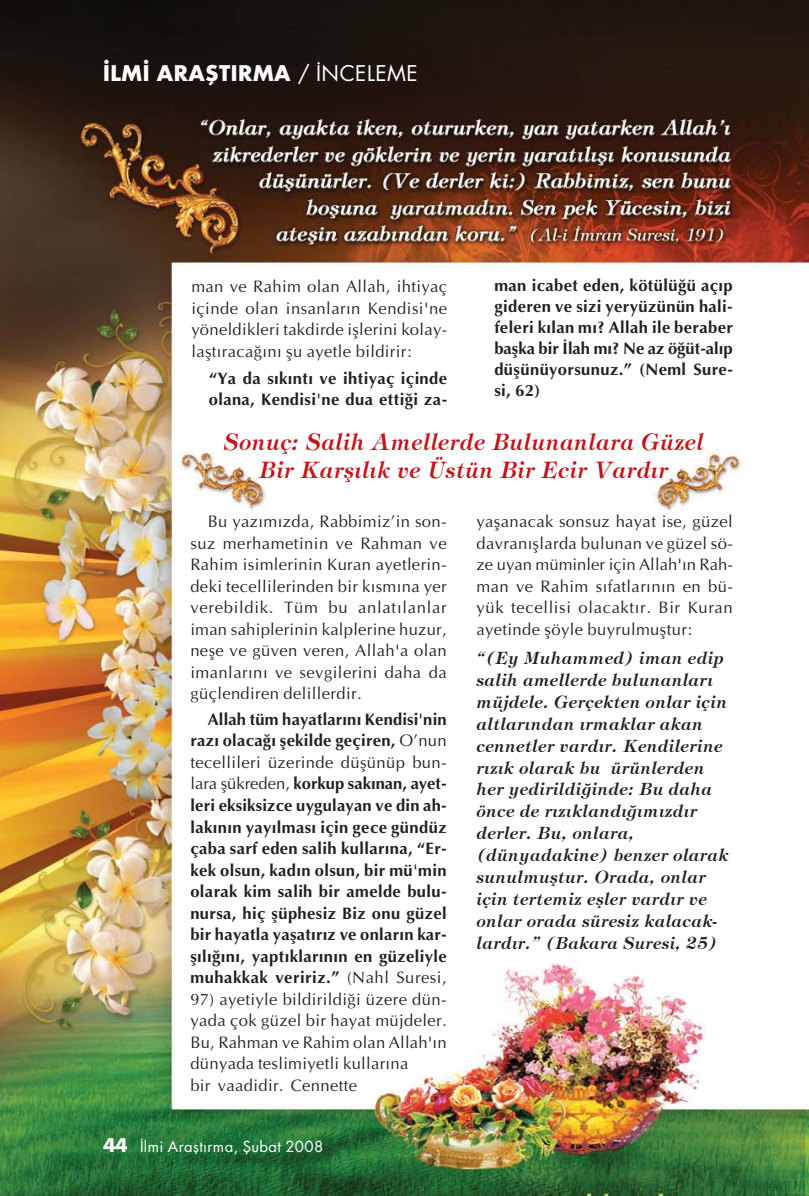
<style>
.page{position:relative;width:809px;height:1196px;background:#fff}
.page>*{position:absolute;margin:0;border:0;box-sizing:border-box;transform-origin:0 0}
.t1{font:22.75px/28px "Tiffany Bold Italic Turk";letter-spacing:.025em;color:#c4151c;text-align:center}
.t2{font:21px "Futura T Bold";letter-spacing:.03em;color:#fff}
.t3{font:16.97px/21.9px "Tiffany Bold Italic Turk";letter-spacing:.025em;color:#231f20}
.t4{font:16.62px/21.5px "Optima Turk";letter-spacing:.02em;color:#231f20;text-align:justify}
.t5{font:16.62px/21.5px "Optima Turk B";letter-spacing:.02em;color:#231f20;text-align:justify}
.t6{font:16.62px "Tiffany Bold Italic Turk";letter-spacing:.025em;color:#231f20}
.t7{font:14.88px "Futura T Regular";letter-spacing:.025em;color:#fff}
.s1{font-family:"Futura T Regular"}
.s2{font-family:"Optima Turk"}
.s3{font-family:"Futura T Bold";font-size:18.38px}
.s4{font-size:16.97px}
</style>
<div class="page">
<img style="left:0;top:0;width:808px;height:1195px">
<p class="t2" style="left:103px;top:62px;width:316px">‹LM‹ ARAfiTIRMA <span class="s1">/ ‹NCELEME</span></p>
<p class="t4" style="left:191px;top:276px;width:257px">man ve Rahim olan Allah, ihtiyaç içinde olan insanlar›n Kendisi'ne yöneldikleri takdirde ifllerini kolay&shy;laflt›raca¤›n› flu ayetle bildirir:</p>
<p class="t5" style="left:209px;top:369px;width:240px;line-height:21px">“Ya da s›k›nt› ve ihtiyaç içinde olana, Kendisi'ne dua etti¤i za-</p>
<p class="t5" style="left:494px;top:277px;width:240px;line-height:21px">man icabet eden, kötülü¤ü aç›p gideren ve sizi yeryüzünün hali&shy;feleri k›lan m›? Allah ile beraber baflka bir ‹lah m›? Ne az ö¤üt-al›p düflünüyorsunuz.” (Neml Sure&shy;si, 62)</p>
<h1 class="t1" style="left:223px;top:430px;width:481px">Sonuç: Salih Amellerde Bulunanlara Güzel<br>Bir Karfl›l›k ve Üstün Bir Ecir Vard›r</h1>
<p class="t4" style="left:190px;top:511px;width:258px;text-indent:17px">Bu yaz›m›zda, Rabbimiz’in son&shy;suz merhametinin ve Rahman ve Rahim isimlerinin Kuran ayetlerin&shy;deki tecellilerinden bir k›sm›na yer verebildik. Tüm bu anlat›lanlar iman sahiplerinin kalplerine huzur, nefle ve güven veren, Allah'a olan imanlar›n› ve sevgilerini daha da güçlendiren delillerdir.</p>
<p class="t5" style="left:190px;top:710px;width:258px;text-align:right">Allah tüm hayatlar›n› Kendisi'nin raz› olaca¤› flekilde geçiren, <span class="s2">O’nun</span></p>
<p class="t4" style="left:190px;top:752px;width:258px">tecellileri üzerinde düflünüp bun-</p>
<p class="t5" style="left:190px;top:774px;width:258px"><span class="s2">lara flükreden,</span> korkup sak›nan, ayet&shy;leri eksiksizce uygulayan ve din ah&shy;lak›n›n yay›lmas› için gece gündüz çaba sarf eden salih kullar›na, “Er&shy;kek olsun, kad›n olsun, bir mü'min olarak kim salih bir amelde bulu&shy;nursa, hiç flüphesiz Biz onu güzel bir hayatla yaflat›r›z ve onlar›n kar&shy;fl›l›¤›n›, yapt›klar›n›n en güzeliyle muhakkak veririz.” <span class="s2">(Nahl Suresi,</span></p>
<p class="t4" style="left:190px;top:988px;width:258px;text-align:left">97) ayetiyle bildirildi¤i üzere dün&shy;yada çok güzel bir hayat müjdeler.<br>Bu, Rahman ve Rahim olan Allah'›n dünyada teslimiyetli kullar›na<br>bir vaadidir. Cennette</p>
<p class="t7" style="left:103px;top:1138px;width:221px"><span class="s3">44</span> ‹lmi Araflt›rma, fiubat 2008</p>
<p class="t4" style="left:476px;top:511px;width:258px">yaflanacak sonsuz hayat ise, güzel davran›fllarda bulunan ve güzel sö&shy;ze uyan müminler için Allah'›n Rah&shy;man ve Rahim s›fatlar›n›n en bü&shy;yük tecellisi olacakt›r. Bir Kuran ayetinde flöyle buyrulmufltur:</p>
<p class="t3" style="left:476px;top:648px;width:253px">“(Ey Muhammed) iman edip salih amellerde bulunanlar› müjdele. Gerçekten onlar için altlar›ndan ›rmaklar akan cennetler vard›r. Kendilerine r›z›k olarak bu ürünlerden her yedirildi¤inde: Bu daha önce de r›z›kland›¤›m›zd›r derler. Bu, onlara, (dünyadakine) benzer olarak sunulmufltur. Orada, onlar için tertemiz efller vard›r ve onlar orada süresiz kalacak-</p>
<p class="t6" style="left:476px;top:935px;width:242px"><span class="s4">lard›r.”</span> (Bakara Suresi, 25)</p>
</div>
